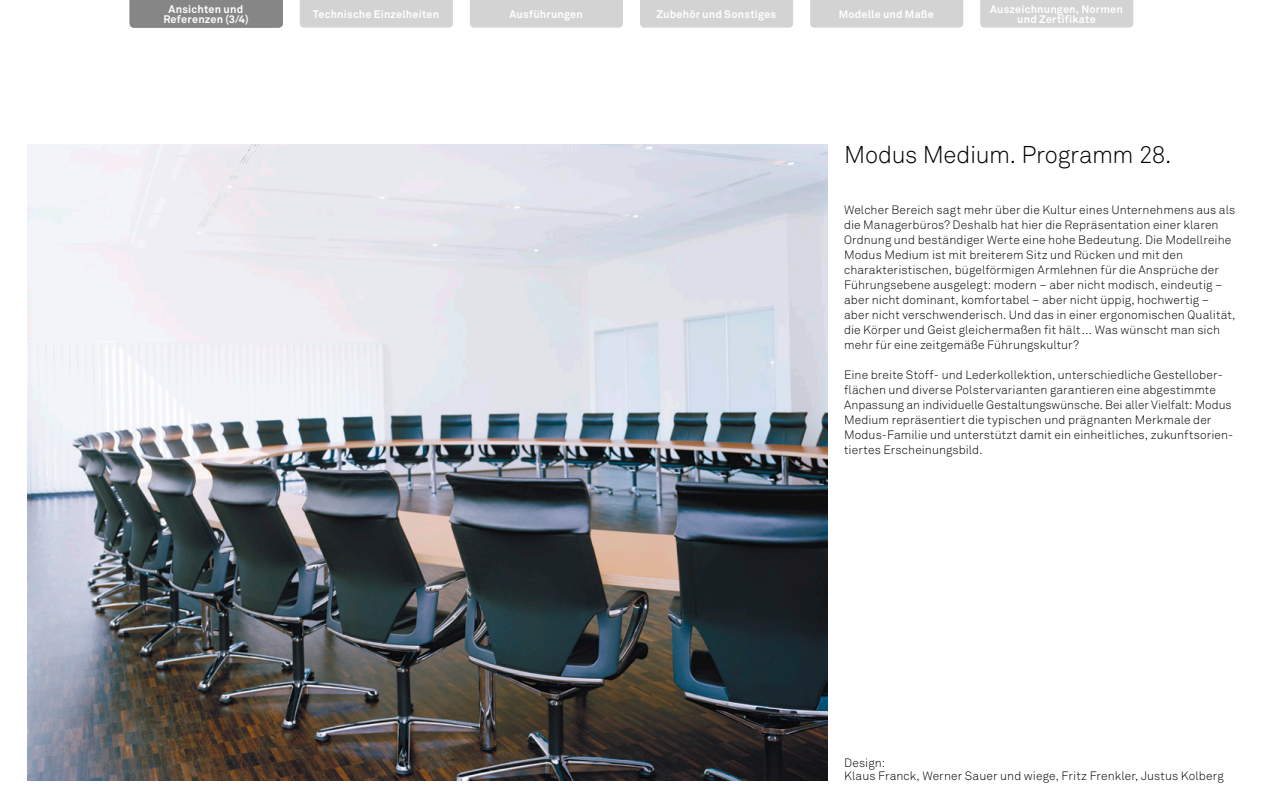
<style>
.page{position:relative;width:1263px;height:808px;background:#fff}
.page>*{position:absolute;margin:0;border:0;box-sizing:border-box;transform-origin:0 0}
.t1{font:300 24px "Akkurat Pro";letter-spacing:-.015em;color:#000}
.t2{font:300 12px/15px "Akkurat Pro";letter-spacing:.01em;color:#000}
.t3{font:700 10.8px/10.5px "Akkurat Pro";letter-spacing:.015em;color:#fff;text-align:center}
</style>
<div class="page">
<img style="left:28px;top:145px;width:799px;height:635px">
<div style="left:300px;top:0;width:153px;height:28px;background:#d3d3d3"></div>
<div style="left:470px;top:0;width:153px;height:28px;background:#d3d3d3"></div>
<div style="left:810px;top:0;width:153px;height:28px;background:#d3d3d3"></div>
<div style="left:980px;top:0;width:153px;height:28px;background:#d3d3d3"></div>
<div style="left:640px;top:0;width:153px;height:28px;background:#d3d3d3"></div>
<div style="left:130px;top:0;width:153px;height:28px;background:#868686"></div>
<p class="t3" style="left:163px;top:4px;width:87px">Ansichten und<br>Referenzen (3/4)</p>
<p class="t3" style="left:176px;top:14px;width:61px">Referenzen</p>
<p class="t3" style="left:313px;top:9px;width:128px">Technische Einzelheiten</p>
<p class="t3" style="left:509px;top:9px;width:75px">Ausführungen</p>
<p class="t3" style="left:839px;top:9px;width:97px">Modelle und Maße</p>
<p class="t3" style="left:990px;top:4px;width:134px">Auszeichnungen, Normen und Zertifikate</p>
<p class="t3" style="left:656px;top:9px;width:121px">Zubehör und Sonstiges</p>
<h1 class="t1" style="left:844px;top:141px;width:329px">Modus Medium. Programm 28.</h1>
<p class="t2" style="left:844px;top:202px;width:393px">Welcher Bereich sagt mehr über die Kultur eines Unternehmens aus als die Managerbüros? Deshalb hat hier die Repräsentation einer klaren Ordnung und beständiger Werte eine hohe Bedeutung. Die Modellreihe Modus Medium ist mit breiterem Sitz und Rücken und mit den charakteristischen, bügelförmigen Armlehnen für die Ansprüche der Führungsebene ausgelegt: modern – aber nicht modisch, eindeutig – aber nicht dominant, komfortabel – aber nicht üppig, hochwertig – aber nicht verschwenderisch. Und das in einer ergonomischen Qualität, die Körper und Geist gleichermaßen fit hält… Was wünscht man sich mehr für eine zeitgemäße Führungskultur?</p>
<p class="t2" style="left:844px;top:367px;width:391px">Eine breite Stoff- und Lederkollektion, unterschiedliche Gestellober&shy;flächen und diverse Polstervarianten garantieren eine abgestimmte Anpassung an individuelle Gestaltungswünsche. Bei aller Vielfalt: Modus Medium repräsentiert die typischen und prägnanten Merkmale der Modus-Familie und unterstützt damit ein einheitliches, zukunftsorien&shy;tiertes Erscheinungsbild.</p>
<p class="t2" style="left:844px;top:756px;width:381px;line-height:13.5px">Design:<br>Klaus Franck, Werner Sauer und wiege, Fritz Frenkler, Justus Kolberg</p>
</div>
